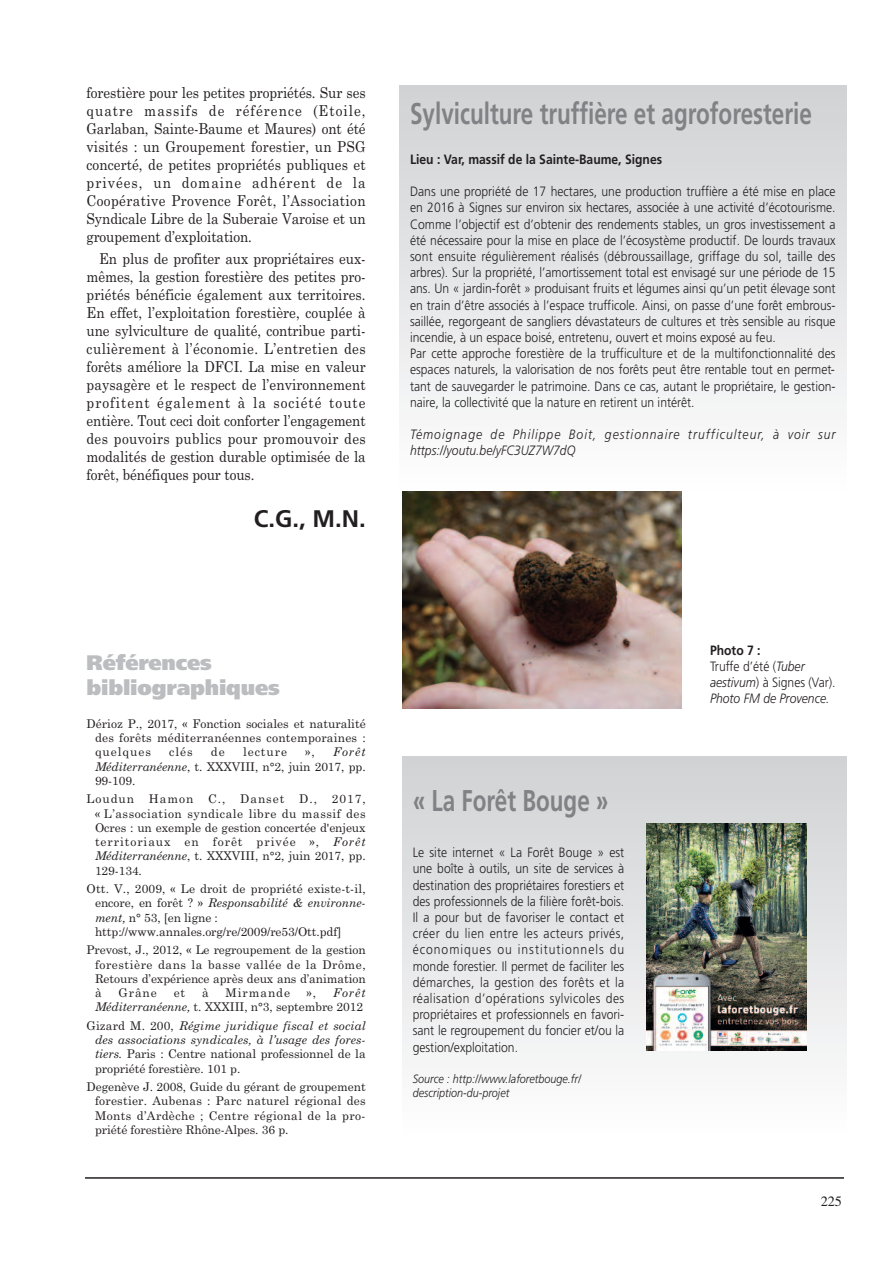
<style>
.page{position:relative;width:893px;height:1263px;background:#fff}
.page>*{position:absolute;margin:0;border:0;box-sizing:border-box;transform-origin:0 0}
.t1{font:700 30px "Frutiger LT Std";color:#808285;scale:.75 1}
.t2{font:700 24px "Frutiger LT Std";color:#231f20}
.t3{font:900 21px/25.2px "Frutiger LT Std";letter-spacing:-.005em;color:#bcbdc0}
.t4{font:15px/18px "Century Schoolbook";letter-spacing:-.005em;color:#231f20;text-align:justify;scale:.9 1}
.t5{font:14.25px "Times";color:#231f20}
.t6{font:300 13.5px/16.2px "Frutiger LT Std";color:#231f20;text-align:justify;scale:.9 1}
.t7{font:italic 300 13.5px/16.2px "Frutiger LT Std";letter-spacing:.085em;color:#231f20;scale:.9 1}
.t8{font:italic 300 13.5px/16.2px "Frutiger LT Std";color:#231f20;scale:.9 1}
.t9{font:700 13.5px "Frutiger LT Std";color:#231f20;scale:.9 1}
.t10{font:12px/14.2px "Century Schoolbook";letter-spacing:-.005em;color:#231f20;text-align:justify}
.t11{font:italic 12px/14.2px "Century Schoolbook";letter-spacing:.005em;color:#231f20;text-align:justify}
.t12{font:italic 300 12px/14.4px "Frutiger LT Std";color:#231f20;scale:.9 1}
.t13{font:12px "Century Schoolbook";letter-spacing:.08em;color:#231f20}
.s1{font-style:italic}
.s2{font-style:normal}
.s3{font-weight:700;font-style:normal}
</style>
<div class="page">
<hr style="left:85px;top:1177px;width:759px;height:2px;background:#231f20">
<div style="left:402px;top:757px;width:444px;height:378px;background:linear-gradient(to bottom,#cfd1d3,#fefefe)"></div>
<div style="left:400px;top:85px;width:446px;height:406px;background:linear-gradient(to bottom,#d0d1d4,#fdfefe)"></div>
<img style="left:402px;top:491px;width:280px;height:217px">
<img style="left:646px;top:824px;width:161px;height:227px">
<p class="t4" style="left:87px;top:83px;width:312px">forestière pour les petites propriétés. Sur ses quatre massifs de référence (Etoile, Garlaban, Sainte-Baume et Maures) ont été visités : un Groupement forestier, un PSG concerté, de petites propriétés publiques et privées, un domaine adhérent de la Coopérative Provence Forêt, l’Association Syndicale Libre de la Suberaie Varoise et un groupement d’exploitation.</p>
<p class="t4" style="left:87px;top:250px;width:312px;text-indent:13px">En plus de profiter aux propriétaires eux&shy;mêmes, la gestion forestière des petites pro&shy;priétés bénéficie également aux territoires.<br>En effet, l’exploitation forestière, couplée à une sylviculture de qualité, contribue parti&shy;culièrement à l’économie. L’entretien des forêts améliore la DFCI. La mise en valeur paysagère et le respect de l’environnement profitent également à la société toute entière. Tout ceci doit conforter l’engagement des pouvoirs publics pour promouvoir des modalités de gestion durable optimisée de la forêt, bénéfiques pour tous.</p>
<h2 class="t2" style="left:254px;top:509px;width:114px">C.G., M.N.</h2>
<h1 class="t1" style="left:410px;top:101px;width:537px">Sylviculture truffière et agroforesterie</h1>
<p class="t9" style="left:410px;top:154px;width:282px">Lieu : Var, massif de la Sainte-Baume, Signes</p>
<p class="t6" style="left:410px;top:184px;width:474px;text-align:left">Dans une propriété de 17 hectares, une production truffière a été mise en place en 2016 à Signes sur environ six hectares, associée à une activité d’écotourisme.<br>Comme l’objectif est d’obtenir des rendements stables, un gros investissement a été nécessaire pour la mise en place de l’écosystème productif. De lourds travaux sont ensuite régulièrement réalisés (débroussaillage, griffage du sol, taille des arbres). Sur la propriété, l’amortissement total est envisagé sur une période de 15 ans. Un « jardin-forêt » produisant fruits et légumes ainsi qu’un petit élevage sont en train d’être associés à l’espace trufficole. Ainsi, on passe d’une forêt embrous&shy;saillée, regorgeant de sangliers dévastateurs de cultures et très sensible au risque incendie, à un espace boisé, entretenu, ouvert et moins exposé au feu.<br>Par cette approche forestière de la trufficulture et de la multifonctionnalité des espaces naturels, la valorisation de nos forêts peut être rentable tout en permet&shy;tant de sauvegarder le patrimoine. Dans ce cas, autant le propriétaire, le gestion&shy;naire, la collectivité que la nature en retirent un intérêt.</p>
<p class="t7" style="left:410px;top:427px;width:474px">Témoignage de Philippe Boit, gestionnaire trufficulteur, à voir sur https://youtu.be/yFC3UZ7W7dQ</p>
<h3 class="t3" style="left:87px;top:652px;width:195px">Références bibliographiques</h3>
<p class="t10" style="left:95px;top:716px;width:272px;text-indent:-9px">Dérioz P., 2017, « Fonction sociales et naturalité des forêts méditerranéennes contemporaines : quelques</p>
<p class="t10" style="left:169px;top:745px;width:25px">clés</p>
<p class="t10" style="left:211px;top:745px;width:15px">de</p>
<p class="t13" style="left:243px;top:745px;width:46px">lecture</p>
<p class="t10" style="left:305px;top:745px;width:11px">»,</p>
<p class="t10" style="left:95px;top:745px;width:272px;text-indent:238px"><span class="s1">Forêt Méditerranéenne</span>, t. XXXVIII, n°2, juin 2017, pp.<br>99-109.</p>
<p class="t10" style="left:95px;top:792px;width:272px;text-indent:-9px">Loudun Hamon C., Danset D., 2017, « L’association syndicale libre du massif des Ocres : un exemple de gestion concertée d'enjeux territoriaux en forêt privée », <span class="s1">Forêt Méditerranéenne</span>, t. XXXVIII, n°2, juin 2017, pp.<br>129-134.</p>
<p class="t10" style="left:95px;top:882px;width:272px;text-align:left;text-indent:-9px">Ott. V., 2009, « Le droit de propriété existe-t-il, encore, en forêt ? » <span class="s1">Responsabilité &amp; environne&shy;ment,</span> n° 53, [en ligne : http://www.annales.org/re/2009/re53/Ott.pdf]</p>
<p class="t10" style="left:95px;top:943px;width:272px;text-indent:-8px">Prevost, J., 2012, « Le regroupement de la gestion forestière dans la basse vallée de la Drôme, Retours d’expérience après deux ans d’animation à</p>
<p class="t10" style="left:119px;top:986px;width:40px">Grâne</p>
<p class="t10" style="left:174px;top:986px;width:13px">et</p>
<p class="t10" style="left:202px;top:986px;width:8px">à</p>
<p class="t13" style="left:226px;top:986px;width:66px">Mirmande</p>
<p class="t10" style="left:307px;top:986px;width:11px">»,</p>
<p class="t10" style="left:95px;top:986px;width:272px;text-align:right"><span class="s1">Forêt<br>Méditerranéenne,</span> t. XXXIII, n°3, septembre 2012</p>
<p class="t11" style="left:95px;top:1019px;width:272px;text-indent:-9px"><span class="s2">Gizard M. 200,</span> Régime juridique fiscal et social des associations syndicales, à l’usage des fores&shy;tiers. <span class="s2">Paris : Centre national professionnel de la propriété forestière. 101 p.</span></p>
<p class="t10" style="left:95px;top:1080px;width:272px;text-indent:-9px">Degenève J. 2008, Guide du gérant de groupement forestier. Aubenas : Parc naturel régional des Monts d’Ardèche ; Centre régional de la pro&shy;priété forestière Rhône-Alpes. 36 p.</p>
<h1 class="t1" style="left:413px;top:789px;width:263px">« La Forêt Bouge »</h1>
<p class="t6" style="left:413px;top:845px;width:237px">Le site internet « La Forêt Bouge » est une boîte à outils, un site de services à destination des propriétaires forestiers et des professionnels de la filière forêt-bois.<br>Il a pour but de favoriser le contact et créer du lien entre les acteurs privés, économiques ou institutionnels du monde forestier. Il permet de faciliter les démarches, la gestion des forêts et la réalisation d’opérations sylvicoles des propriétaires et professionnels en favori&shy;sant le regroupement du foncier et/ou la gestion/exploitation.</p>
<p class="t12" style="left:413px;top:1072px;width:189px">Source : http://www.laforetbouge.fr/ description-du-projet</p>
<p class="t8" style="left:710px;top:643px;width:141px"><span class="s3">Photo 7 :<br></span><span class="s2">Truffe d’été (</span>Tuber aestivum<span class="s2">) à Signes (Var).<br></span>Photo FM de Provence.</p>
<p class="t5" style="left:821px;top:1193px;width:23px">225</p>
</div>
